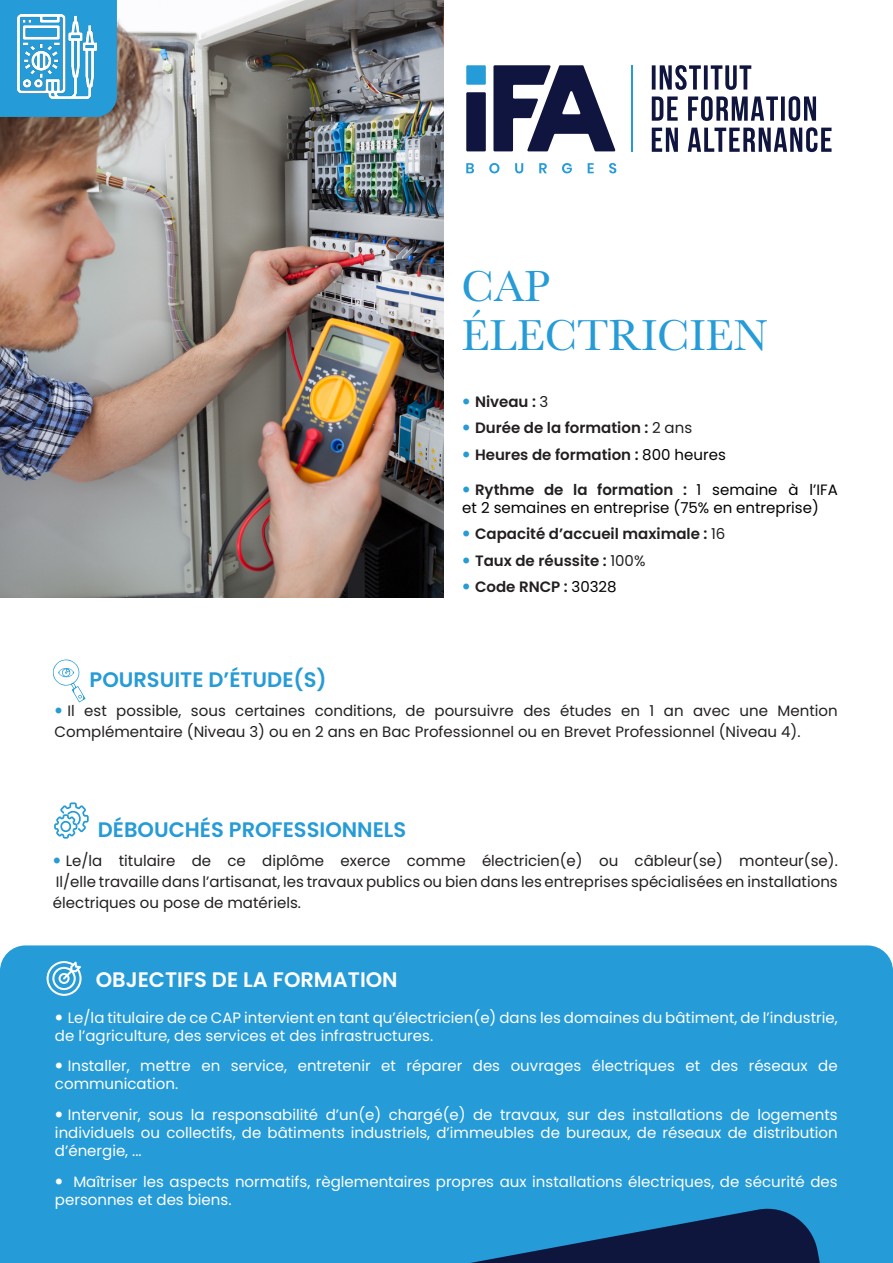
<style>
.page{position:relative;width:893px;height:1263px;background:#fff}
.page>*{position:absolute;margin:0;border:0;box-sizing:border-box;transform-origin:0 0}
.t1{font:45px "Baskerville";color:#259bd7}
.t2{font:600 21px "Poppins";color:#259bd7}
.t3{font:600 21px "Poppins";color:#fff}
.t4{font:15px/18px "Poppins";color:#fff}
.t5{font:15px/21px "Poppins";color:#231f20}
.t6{font:600 15px "Poppins";color:#231f20}
.t7{font:15px/18px "Poppins";color:#000001}
.s1{font-weight:400}
.s2{font-weight:400;color:#000001}
.s3{font-weight:600;color:#231f20}
</style>
<div class="page">
<img style="left:0;top:0;width:443px;height:598px">
<div style="left:0;top:945px;width:893px;height:318px;background:#259bd7"></div>
<div style="left:0;top:0;width:117px;height:117px;background:#259bd7"></div>
<svg style="left:47px;top:961px;width:35px;height:35px"></svg>
<svg style="left:54px;top:802px;width:35px;height:37px"></svg>
<svg style="left:237px;top:1204px;width:622px;height:59px;background:#1e75ab"></svg>
<img style="left:18px;top:14px;width:79px;height:85px">
<svg style="left:652px;top:127px;width:179px;height:25px"></svg>
<svg style="left:652px;top:96px;width:164px;height:25px"></svg>
<svg style="left:652px;top:65px;width:99px;height:25px"></svg>
<hr style="left:631px;top:65px;width:1px;height:87px;background:#259bd7">
<svg style="left:466px;top:163px;width:150px;height:10px"></svg>
<div style="left:466px;top:92px;width:20px;height:59px;background:#0f153e"></div>
<svg style="left:493px;top:65px;width:122px;height:86px"></svg>
<div style="left:466px;top:65px;width:20px;height:20px;background:#259bd7"></div>
<svg style="left:56px;top:1014px;width:6px;height:6px"></svg>
<svg style="left:56px;top:1063px;width:6px;height:6px"></svg>
<svg style="left:56px;top:1112px;width:6px;height:6px"></svg>
<svg style="left:56px;top:1178px;width:6px;height:6px"></svg>
<svg style="left:53px;top:659px;width:33px;height:44px"></svg>
<p class="t1" style="left:461px;top:258px;width:90px">CAP</p>
<p class="t1" style="left:461px;top:307px;width:308px">ÉLECTRICIEN</p>
<p class="t6" style="left:475px;top:393px;width:75px">Niveau : <span class="s1">3</span></p>
<p class="t6" style="left:475px;top:419px;width:219px">Durée de la formation : <span class="s1">2 ans</span></p>
<p class="t6" style="left:475px;top:446px;width:252px">Heures de formation : <span class="s2">800 heures</span></p>
<p class="t7" style="left:462px;top:481px;width:377px;text-indent:13px"><span class="s3">Rythme de la formation :</span> 1 semaine à l’IFA et 2 semaines en entreprise (75% en entreprise)</p>
<p class="t6" style="left:475px;top:525px;width:252px">Capacité d’accueil maximale : <span class="s1">16</span></p>
<p class="t6" style="left:475px;top:552px;width:172px">Taux de réussite : <span class="s1">100%</span></p>
<p class="t6" style="left:475px;top:578px;width:143px">Code RNCP : <span class="s2">30328</span></p>
<p class="t2" style="left:90px;top:667px;width:239px">POURSUITE D’ÉTUDE(S)</p>
<p class="t5" style="left:55px;top:700px;width:785px;text-indent:13px">Il est possible, sous certaines conditions, de poursuivre des études en 1 an avec une Mention<br>Complémentaire (Niveau 3) ou en 2 ans en Bac Professionnel ou en Brevet Professionnel (Niveau 4).</p>
<p class="t2" style="left:98px;top:817px;width:310px">DÉBOUCHÉS PROFESSIONNELS</p>
<p class="t5" style="left:53px;top:851px;width:786px;text-align:justify;text-indent:13px">Le/la titulaire de ce diplôme exerce comme électricien(e) ou câbleur(se) monteur(se).<br>Il/elle travaille dans l’artisanat, les travaux publics ou bien dans les entreprises spécialisées en installations électriques ou pose de matériels.</p>
<p class="t3" style="left:96px;top:967px;width:303px">OBJECTIFS DE LA FORMATION</p>
<p class="t4" style="left:55px;top:1008px;width:784px;text-indent:13px">Le/la titulaire de ce CAP intervient en tant qu’électricien(e) dans les domaines du bâtiment, de l’industrie, de l’agriculture, des services et des infrastructures.</p>
<p class="t4" style="left:55px;top:1057px;width:784px;text-indent:13px">Installer, mettre en service, entretenir et réparer des ouvrages électriques et des réseaux de communication.</p>
<p class="t4" style="left:55px;top:1106px;width:784px;text-align:justify;text-indent:13px">Intervenir, sous la responsabilité d’un(e) chargé(e) de travaux, sur des installations de logements individuels ou collectifs, de bâtiments industriels, d’immeubles de bureaux, de réseaux de distribution d’énergie, ...</p>
<p class="t4" style="left:55px;top:1173px;width:784px;text-indent:18px">Maîtriser les aspects normatifs, règlementaires propres aux installations électriques, de sécurité des personnes et des biens.</p>
</div>
